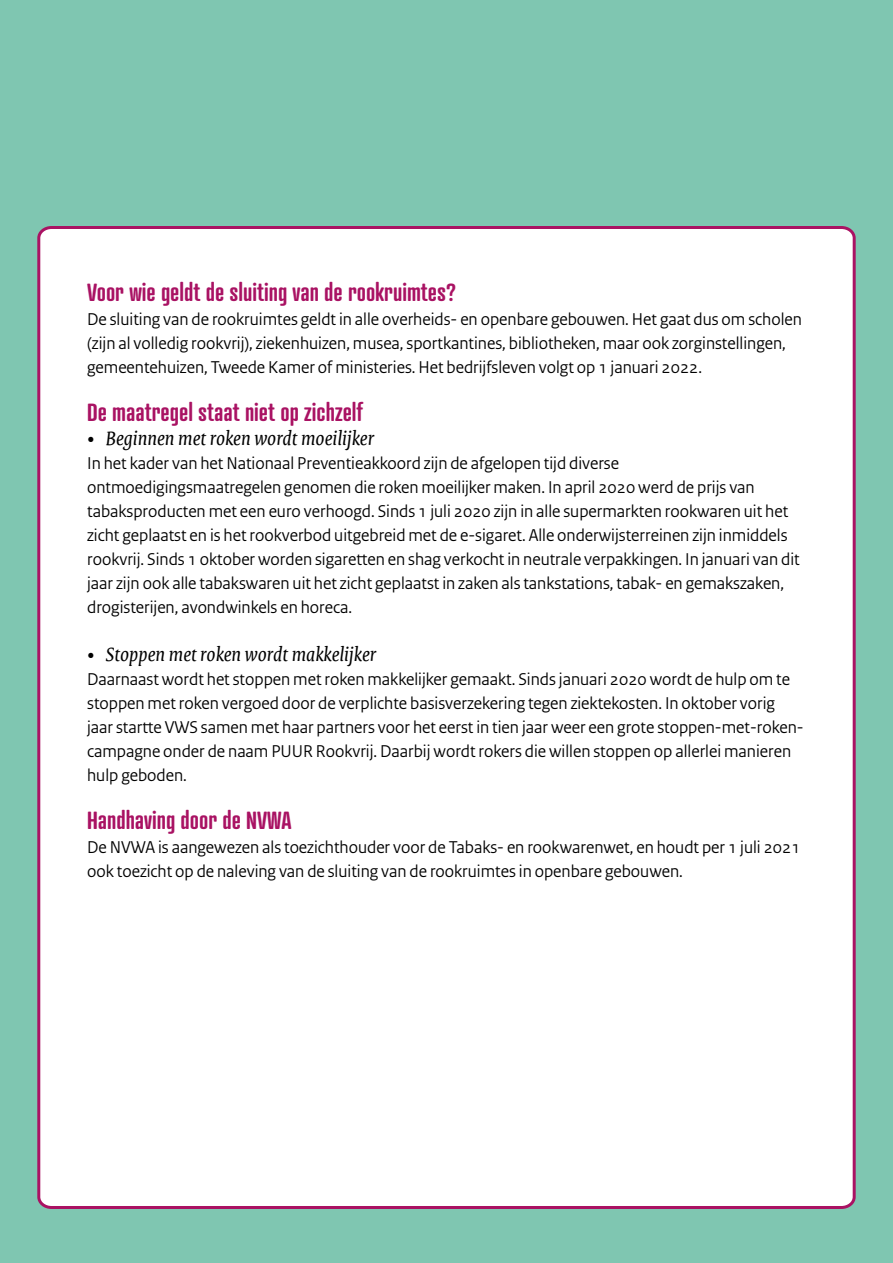
<style>
.page{position:relative;width:893px;height:1263px;background:#7fc6b1}
.page>*{position:absolute;margin:0;border:0;box-sizing:border-box;transform-origin:0 0}
.kopje{font:600 24px "Atrament";color:#a91263}
.kopje-2{font:italic 21px "Rijksoverheid Serif";letter-spacing:.01em;color:#000}
.t1{font:18px/24px "Rijksoverheid Sans";color:#000}
</style>
<div class="page">
<div style="left:37px;top:226px;width:819px;height:983px;background:#fff"></div>
<p class="kopje" style="left:87px;top:277px;width:370px">Voor wie geldt de sluiting van de rookruimtes?</p>
<p class="t1" style="left:87px;top:308px;width:716px">De sluiting van de rookruimtes geldt in alle overheids- en openbare gebouwen. Het gaat dus om scholen (zijn al volledig rookvrij), ziekenhuizen, musea, sportkantines, bibliotheken, maar ook zorginstellingen, gemeentehuizen, Tweede Kamer of ministeries. Het bedrijfsleven volgt op 1 januari 2022.</p>
<p class="kopje" style="left:87px;top:397px;width:278px">De maatregel staat niet op zichzelf</p>
<p class="kopje-2" style="left:87px;top:426px;width:288px">• Beginnen met roken wordt moeilijker</p>
<p class="t1" style="left:87px;top:452px;width:714px">In het kader van het Nationaal Preventieakkoord zijn de afgelopen tijd diverse ontmoedigingsmaatregelen genomen die roken moeilijker maken. In april 2020 werd de prijs van tabaksproducten met een euro verhoogd. Sinds 1 juli 2020 zijn in alle supermarkten rookwaren uit het zicht geplaatst en is het rookverbod uitgebreid met de e-sigaret. Alle onderwijsterreinen zijn inmiddels rookvrij. Sinds 1 oktober worden sigaretten en shag verkocht in neutrale verpakkingen. In januari van dit jaar zijn ook alle tabakswaren uit het zicht geplaatst in zaken als tankstations, tabak- en gemakszaken, drogisterijen, avondwinkels en horeca.</p>
<p class="kopje-2" style="left:87px;top:642px;width:290px">• Stoppen met roken wordt makkelijker</p>
<p class="t1" style="left:87px;top:668px;width:718px">Daarnaast wordt het stoppen met roken makkelijker gemaakt. Sinds januari 2020 wordt de hulp om te stoppen met roken vergoed door de verplichte basisverzekering tegen ziektekosten. In oktober vorig jaar startte VWS samen met haar partners voor het eerst in tien jaar weer een grote stoppen-met-roken&shy;campagne onder de naam PUUR Rookvrij. Daarbij wordt rokers die willen stoppen op allerlei manieren hulp geboden.</p>
<p class="kopje" style="left:87px;top:805px;width:206px">Handhaving door de NVWA</p>
<p class="t1" style="left:87px;top:836px;width:715px">De NVWA is aangewezen als toezichthouder voor de Tabaks- en rookwarenwet, en houdt per 1 juli 2021 ook toezicht op de naleving van de sluiting van de rookruimtes in openbare gebouwen.</p>
</div>
